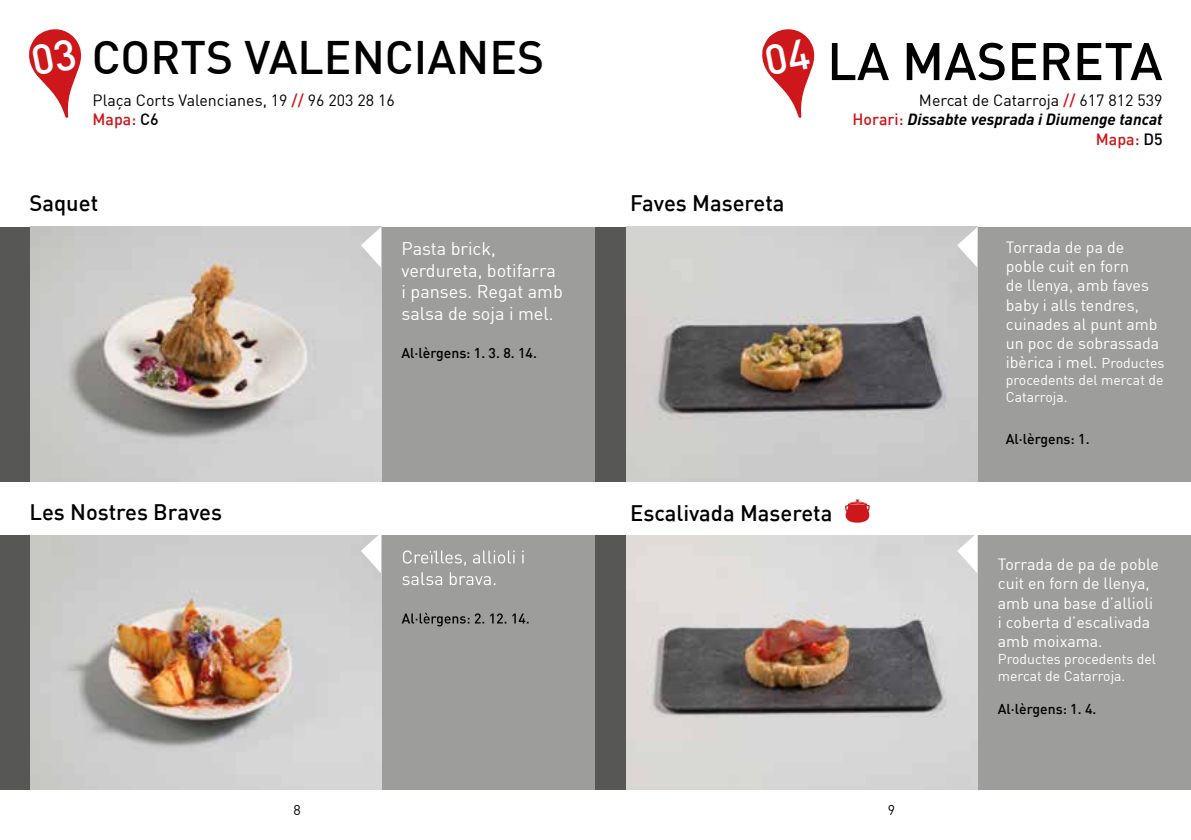
<style>
.page{position:relative;width:1191px;height:840px;background:#fff}
.page>*{position:absolute;margin:0;border:0;box-sizing:border-box;transform-origin:0 0}
.t1{font:500 52px "DIN";color:#000}
.t2{font:500 46px "DIN";color:#000}
.t3{font:500 22px "DIN";color:#000}
.t4{font:18px/21.6px "DIN";color:#fff}
.t5{font:16px/19.2px "DIN";color:#fff}
.t6{font:italic 700 16px/19.2px "DIN";color:#000;text-align:right}
.t7{font:16px/19.2px "DIN";color:#000}
.t8{font:14px/16.8px "DIN";color:#fff}
.t9{font:500 14px "DIN";color:#000}
.t10{font:14px "DIN";color:#000}
.s1{font-weight:500;color:#cd171a}
.s2{font-weight:500}
.s3{font-weight:400;font-style:normal}
.s4{font-weight:500;font-style:normal;color:#cd171a}
.s5{font-weight:500;font-style:normal}
.s6{font-size:14px}
</style>
<div class="page">
<div style="left:381px;top:227px;width:214px;height:254px;background:#9d9d9c"></div>
<div style="left:0;top:227px;width:31px;height:254px;background:#575756"></div>
<div style="left:0;top:535px;width:31px;height:254px;background:#575756"></div>
<div style="left:381px;top:535px;width:214px;height:254px;background:#9d9d9c"></div>
<svg style="left:401px;top:612px;width:127px;height:14px"></svg>
<svg style="left:402px;top:572px;width:93px;height:13px"></svg>
<svg style="left:403px;top:550px;width:120px;height:15px"></svg>
<img style="left:30px;top:227px;width:351px;height:254px">
<img style="left:30px;top:535px;width:351px;height:254px">
<svg style="left:361px;top:227px;width:20px;height:40px"></svg>
<svg style="left:361px;top:535px;width:20px;height:37px"></svg>
<div style="left:595px;top:227px;width:32px;height:254px;background:#575756"></div>
<div style="left:595px;top:535px;width:32px;height:254px;background:#575756"></div>
<div style="left:976px;top:227px;width:215px;height:254px;background:#9d9d9c"></div>
<div style="left:976px;top:535px;width:215px;height:254px;background:#9d9d9c"></div>
<img style="left:626px;top:227px;width:351px;height:254px">
<img style="left:626px;top:535px;width:351px;height:254px">
<svg style="left:845px;top:499px;width:25px;height:23px"></svg>
<svg style="left:957px;top:227px;width:20px;height:40px"></svg>
<svg style="left:957px;top:535px;width:20px;height:37px"></svg>
<svg style="left:29px;top:29px;width:53px;height:89px"></svg>
<svg style="left:762px;top:29px;width:53px;height:89px"></svg>
<h2 class="t2" style="left:92px;top:28px;width:454px">CORTS VALENCIANES</h2>
<p class="t7" style="left:93px;top:90px;width:304px">Plaça Corts Valencianes, 19 <span class="s1">//</span> 96 203 28 16<br><span class="s1">Mapa:</span> <span class="s2">C6</span></p>
<h3 class="t3" style="left:29px;top:189px;width:70px">Saquet</h3>
<h3 class="t3" style="left:29px;top:497px;width:194px">Les Nostres Braves</h3>
<p class="t4" style="left:401px;top:237px;width:163px">Pasta brick, verdureta, botifarra i panses. Regat amb salsa de soja i mel.</p>
<p class="t9" style="left:401px;top:344px;width:137px">Al·lèrgens: 1. 3. 8. 14.</p>
<h1 class="t1" style="left:827px;top:28px;width:337px">LA MASERETA</h1>
<h3 class="t3" style="left:630px;top:189px;width:156px">Faves Masereta</h3>
<p class="t6" style="left:852px;top:90px;width:311px"><span class="s3">Mercat de Catarroja</span> <span class="s4">//</span> <span class="s3">617 812 539<br></span><span class="s4">Horari:</span> Dissabte vesprada i Diumenge tancat<br><span class="s4">Mapa:</span> <span class="s5">D5</span></p>
<p class="t5" style="left:1005px;top:237px;width:160px">Torrada de pa de poble cuit en forn<br>de llenya, amb faves baby i alls tendres, cuinades al punt amb un poc de sobrassada ibèrica i mel. <span class="s6">Productes</span></p>
<p class="t8" style="left:1005px;top:371px;width:159px">procedents del mercat de<br>Catarroja.</p>
<p class="t9" style="left:1005px;top:429px;width:85px">Al·lèrgens: 1.</p>
<h3 class="t3" style="left:630px;top:498px;width:204px">Escalivada Masereta</h3>
<p class="t5" style="left:998px;top:554px;width:163px">Torrada de pa de poble cuit en forn de llenya, amb una base d’allioli i coberta d’escalivada amb moixama.</p>
<p class="t8" style="left:998px;top:649px;width:160px">Productes procedents del mercat de Catarroja.</p>
<p class="t9" style="left:998px;top:700px;width:100px">Al·lèrgens: 1. 4.</p>
<p class="t10" style="left:293px;top:801px;width:9px">8</p>
<p class="t10" style="left:887px;top:801px;width:9px">9</p>
</div>
